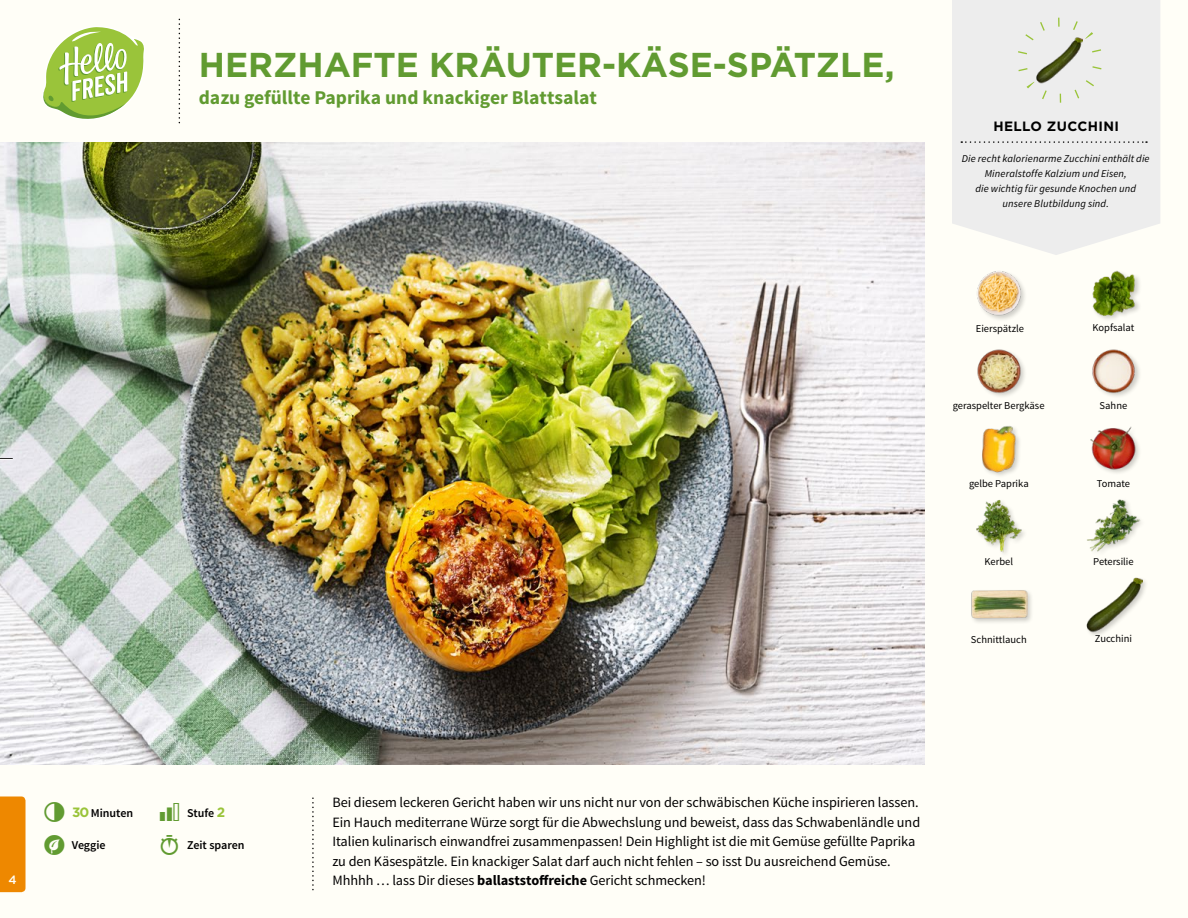
<style>
.page{position:relative;width:1188px;height:918px;background:#fffef7}
.page>*{position:absolute;margin:0;border:0;box-sizing:border-box;transform-origin:0 0}
.t1{font:700 34.5px "Gotham";color:#619b31}
.t2{font:700 19.5px "Source Sans Pro";color:#619b31}
.t3{font:14.25px/19.5px "Source Sans Pro";letter-spacing:-.005em;color:#000}
.t4{font:700 13.5px "Gotham";letter-spacing:.03em;color:#000}
.t5{font:600 12px "Source Sans Pro";color:#000}
.t6{font:500 12px "Gotham";color:#fffef7}
.t7{font:italic 10.5px/14.7px "Source Sans Pro";letter-spacing:.01em;color:#000;text-align:center}
.t8{font:10.5px "Source Sans Pro";color:#000}
.s1{font-family:"Gotham";font-weight:700;font-size:13.5px;color:#9ac43a}
.s2{font-weight:700}
</style>
<div class="page">
<div style="left:1086px;top:576px;width:63px;height:62px;background:#000;opacity:.2"></div>
<img style="left:1086px;top:576px;width:56px;height:56px">
<div style="left:970px;top:589px;width:64px;height:36px;background:#000;opacity:.2"></div>
<img style="left:970px;top:589px;width:58px;height:36px">
<img style="left:976px;top:500px;width:48px;height:54px">
<img style="left:1087px;top:499px;width:54px;height:53px">
<img style="left:1090px;top:426px;width:49px;height:47px">
<img style="left:982px;top:426px;width:38px;height:50px">
<img style="left:977px;top:349px;width:48px;height:48px">
<img style="left:1092px;top:349px;width:48px;height:48px">
<img style="left:1092px;top:270px;width:48px;height:50px">
<img style="left:977px;top:271px;width:48px;height:49px">
<svg style="left:43px;top:27px;width:101px;height:92px"></svg>
<div style="left:952px;top:0;width:208px;height:255px;background:#ededed"></div>
<svg style="left:961px;top:141px;width:186px;height:2px"></svg>
<img style="left:1035px;top:35px;width:48px;height:48px">
<div style="left:1017px;top:18px;width:85px;height:85px;border:9px dashed #9ac43a;border-radius:50%"></div>
<div style="left:0;top:796px;width:26px;height:96px;background:#e80"></div>
<img style="left:0;top:142px;width:925px;height:623px">
<svg style="left:0;top:458px;width:13px;height:2px"></svg>
<h1 class="t1" style="left:199px;top:42px;width:697px">HERZHAFTE KRÄUTER-KÄSE-SPÄTZLE,</h1>
<h2 class="t2" style="left:199px;top:85px;width:400px">dazu gefüllte Paprika und knackiger Blattsalat</h2>
<p class="t4" style="left:993px;top:117px;width:127px">HELLO ZUCCHINI</p>
<p class="t7" style="left:962px;top:152px;width:189px">Die recht kalorienarme Zucchini enthält die Mineralstoffe Kalzium und Eisen,<br>die wichtig für gesunde Knochen und unsere Blutbildung sind.</p>
<p class="t8" style="left:976px;top:322px;width:50px">Eierspätzle</p>
<p class="t8" style="left:1093px;top:321px;width:43px">Kopfsalat</p>
<p class="t8" style="left:953px;top:399px;width:93px">geraspelter Bergkäse</p>
<p class="t8" style="left:1100px;top:399px;width:29px">Sahne</p>
<p class="t8" style="left:969px;top:477px;width:61px">gelbe Paprika</p>
<p class="t8" style="left:1097px;top:477px;width:35px">Tomate</p>
<p class="t8" style="left:985px;top:555px;width:30px">Kerbel</p>
<p class="t8" style="left:1093px;top:555px;width:42px">Petersilie</p>
<p class="t8" style="left:971px;top:633px;width:57px">Schnittlauch</p>
<p class="t8" style="left:1095px;top:632px;width:39px">Zucchini</p>
<p class="t6" style="left:9px;top:872px;width:6px">1</p>
<p class="t6" style="left:9px;top:872px;width:10px">4</p>
<p class="t5" style="left:72px;top:805px;width:62px"><span class="s1">30</span> Minuten</p>
<p class="t5" style="left:187px;top:805px;width:40px">Stufe <span class="s1">2</span></p>
<p class="t3" style="left:332px;top:793px;width:589px">Bei diesem leckeren Gericht haben wir uns nicht nur von der schwäbischen Küche inspirieren lassen.<br>Ein Hauch mediterrane Würze sorgt für die Abwechslung und beweist, dass das Schwabenländle und Italien kulinarisch einwandfrei zusammenpassen! Dein Highlight ist die mit Gemüse gefüllte Paprika zu den Käsespätzle. Ein knackiger Salat darf auch nicht fehlen – so isst Du ausreichend Gemüse.<br>Mhhhh … lass Dir dieses <span class="s2">ballaststoffreiche</span> Gericht schmecken!</p>
<p class="t5" style="left:72px;top:838px;width:35px">Veggie</p>
<p class="t5" style="left:187px;top:838px;width:59px">Zeit sparen</p>
</div>
